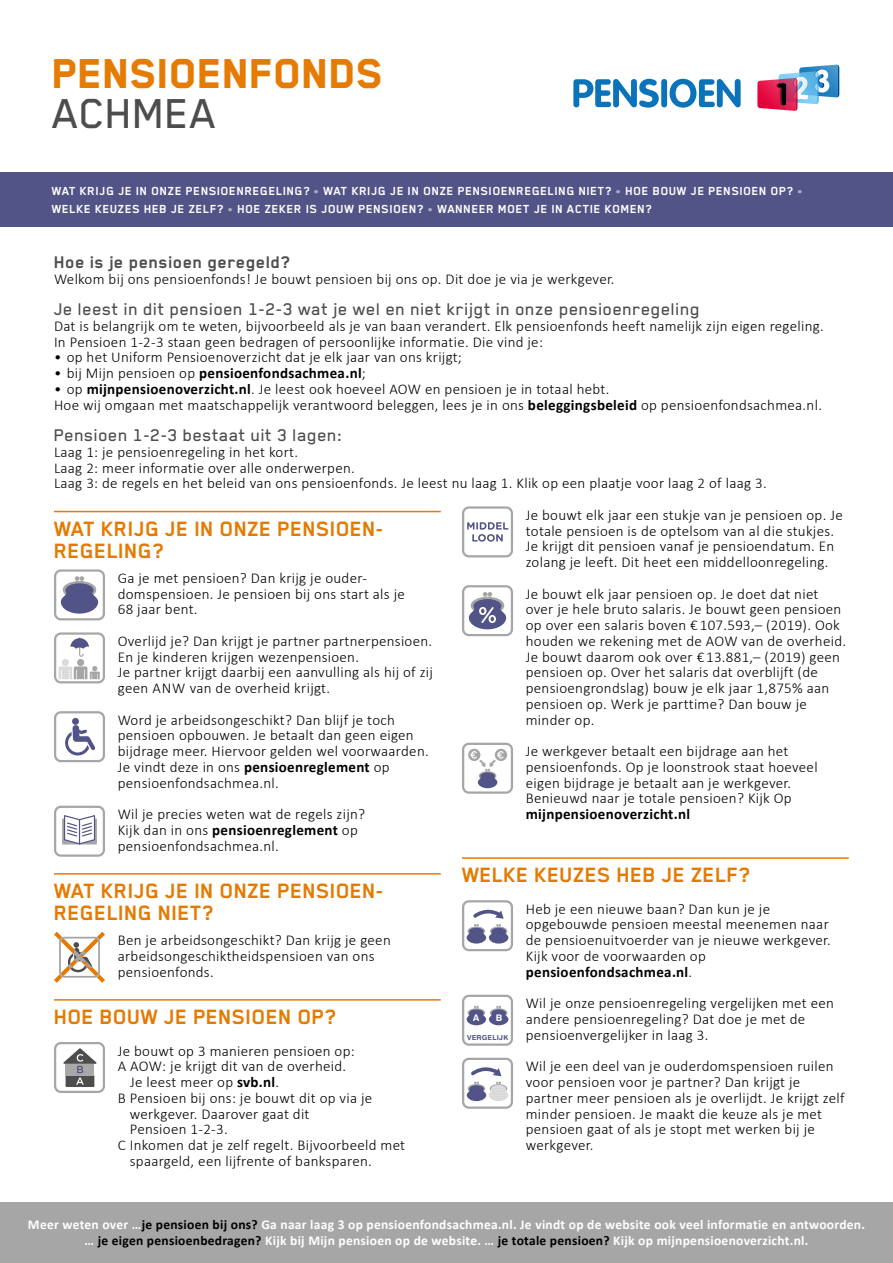
<style>
.page{position:relative;width:893px;height:1263px;background:#fff}
.page>*{position:absolute;margin:0;border:0;box-sizing:border-box;transform-origin:0 0}
.t1{font:800 48.15px "Blender Pro";color:#e57b03}
.t2{font:500 48.15px "Blender Pro";color:#4d4d4d}
.Kop_1_met_lijn_boven{font:700 24px/22.5px "Blender Pro";color:#e57a03}
.Kop_2_instpring{font:500 19.5px "Blender Pro";letter-spacing:.02em;color:#4d4d4d}
.t3{font:700 19.5px "Blender Pro";letter-spacing:.02em;color:#4d4d4d}
.Bodytekst_met_iccon{font:300 15px/15.8px "Calibri";letter-spacing:.02em;color:#000}
.Bodytekst{font:300 15px/15.8px "Calibri";letter-spacing:.02em;color:#000}
.t4{font:700 15px "Calibri";letter-spacing:.02em;color:#000}
.t5{font:700 13.5px/15.8px "Calibri";letter-spacing:.02em;color:#fff;text-align:center}
.t6{font:700 13.5px/18px "Blender Pro";letter-spacing:.03em;color:#fff}
.t7{font:700 9.15px "Helvetica Rounded LT Std";color:#fff}
.t8{font:700 6.9px "Helvetica Rounded LT Std";letter-spacing:.025em;color:#525487}
.s1{color:#a9aac3}
.s2{font-weight:300}
.s3{font-weight:700}
.s4{color:#000}
</style>
<div class="page">
<div style="left:0;top:1202px;width:893px;height:61px;background:#a6a6a6"></div>
<div style="left:0;top:172px;width:893px;height:54px;background:#525487"></div>
<svg style="left:757px;top:65px;width:82px;height:46px"></svg>
<svg style="left:573px;top:79px;width:86px;height:29px"></svg>
<div style="left:661px;top:79px;width:6px;height:28px;background:#0a73ba;border-radius:3px"></div>
<svg style="left:669px;top:79px;width:72px;height:29px"></svg>
<hr style="left:54px;top:511px;width:387px;height:1px;background:#e57a03">
<hr style="left:54px;top:873px;width:387px;height:1px;background:#e57a03">
<hr style="left:54px;top:999px;width:387px;height:1px;background:#e57a03">
<div style="left:54px;top:569px;width:51px;height:51px;border:2px solid #a6a6a6;border-radius:6px"></div>
<svg style="left:61px;top:576px;width:37px;height:38px"></svg>
<div style="left:54px;top:632px;width:51px;height:51px;border:2px solid #a6a6a6;border-radius:6px"></div>
<div style="left:77px;top:659px;width:7px;height:7px;background:#a6a6a6;border-radius:50%"></div>
<svg style="left:58px;top:666px;width:42px;height:13px"></svg>
<div style="left:62px;top:659px;width:7px;height:7px;background:#d9d9d9;border-radius:50%"></div>
<svg style="left:70px;top:637px;width:19px;height:20px"></svg>
<div style="left:54px;top:711px;width:51px;height:51px;border:2px solid #a6a6a6;border-radius:6px"></div>
<svg style="left:65px;top:718px;width:30px;height:37px"></svg>
<div style="left:54px;top:806px;width:51px;height:51px;border:2px solid #a6a6a6;border-radius:6px"></div>
<svg style="left:62px;top:815px;width:35px;height:30px"></svg>
<svg style="left:54px;top:932px;width:51px;height:51px"></svg>
<div style="left:54px;top:1042px;width:51px;height:51px;border:2px solid #a6a6a6;border-radius:6px"></div>
<svg style="left:63px;top:1048px;width:34px;height:39px"></svg>
<hr style="left:462px;top:857px;width:387px;height:2px;background:#e57a03">
<div style="left:462px;top:506px;width:51px;height:51px;border:2px solid #a6a6a6;border-radius:6px"></div>
<svg style="left:467px;top:522px;width:41px;height:20px"></svg>
<div style="left:462px;top:585px;width:51px;height:51px;border:2px solid #a6a6a6;border-radius:6px"></div>
<svg style="left:469px;top:592px;width:37px;height:37px"></svg>
<div style="left:462px;top:743px;width:51px;height:51px;border:2px solid #a6a6a6;border-radius:6px"></div>
<svg style="left:468px;top:749px;width:12px;height:12px"></svg>
<div style="left:495px;top:749px;width:12px;height:12px;background:#a6a6a6;border-radius:50%"></div>
<svg style="left:470px;top:751px;width:34px;height:37px"></svg>
<div style="left:462px;top:900px;width:51px;height:51px;border:2px solid #a6a6a6;border-radius:6px"></div>
<svg style="left:467px;top:909px;width:41px;height:34px"></svg>
<div style="left:462px;top:995px;width:51px;height:51px;border:2px solid #a6a6a6;border-radius:6px"></div>
<svg style="left:467px;top:1006px;width:41px;height:19px"></svg>
<div style="left:462px;top:1058px;width:51px;height:51px;border:2px solid #a6a6a6;border-radius:6px"></div>
<svg style="left:467px;top:1067px;width:41px;height:34px"></svg>
<h1 class="t1" style="left:53px;top:48px;width:333px">PENSIOENFONDS</h1>
<h1 class="t2" style="left:53px;top:87px;width:166px">ACHMEA</h1>
<p class="t6" style="left:52px;top:182px;width:753px">WAT KRIJG JE IN ONZE PENSIOENREGELING? <span class="s1">•</span> WAT KRIJG JE IN ONZE PENSIOENREGELING NIET? <span class="s1">•</span> HOE BOUW JE PENSIOEN OP? <span class="s1">•<br></span>WELKE KEUZES HEB JE ZELF? <span class="s1">•</span> HOE ZEKER IS JOUW PENSIOEN? <span class="s1">•</span> WANNEER MOET JE IN ACTIE KOMEN?</p>
<h2 class="t3" style="left:54px;top:251px;width:237px">Hoe is je pensioen geregeld?</h2>
<p class="Bodytekst" style="left:54px;top:271px;width:562px">Welkom bij ons pensioenfonds! Je bouwt pensioen bij ons op. Dit doe je via je werkgever.</p>
<p class="Kop_2_instpring" style="left:54px;top:299px;width:648px">Je leest in dit pensioen 1-2-3 wat je wel en niet krijgt in onze pensioenregeling</p>
<p class="Bodytekst" style="left:54px;top:318px;width:771px">Dat is belangrijk om te weten, bijvoorbeeld als je van baan verandert. Elk pensioenfonds heeft namelijk zijn eigen regeling.<br>In Pensioen 1-2-3 staan geen bedragen of persoonlijke informatie. Die vind je:</p>
<p class="Bodytekst_met_iccon" style="left:54px;top:349px;width:409px">• op het Uniform Pensioenoverzicht dat je elk jaar van ons krijgt;</p>
<p class="t4" style="left:54px;top:364px;width:313px"><span class="s2">• bij Mijn pensioen op</span> pensioenfondsachmea.nl<span class="s2">;</span></p>
<p class="Bodytekst_met_iccon" style="left:54px;top:381px;width:557px">• op <span class="s3">mijnpensioenoverzicht.nl</span>. Je leest ook hoeveel AOW en pensioen je in totaal hebt.</p>
<p class="Bodytekst_met_iccon" style="left:54px;top:397px;width:769px">Hoe wij omgaan met maatschappelijk verantwoord beleggen, lees je in ons <span class="s3">beleggingsbeleid</span> op pensioenfondsachmea.nl.</p>
<p class="Kop_2_instpring" style="left:54px;top:425px;width:290px">Pensioen 1-2-3 bestaat uit 3 lagen:</p>
<p class="Bodytekst" style="left:54px;top:444px;width:246px">Laag 1: je pensioenregeling in het kort.</p>
<p class="Bodytekst" style="left:54px;top:460px;width:302px">Laag 2: meer informatie over alle onderwerpen.</p>
<p class="Bodytekst" style="left:54px;top:475px;width:714px">Laag 3: de regels en het beleid van ons pensioenfonds. Je leest nu laag 1. Klik op een plaatje voor laag 2 of laag 3.</p>
<p class="Kop_1_met_lijn_boven" style="left:54px;top:517px;width:331px">WAT KRIJG JE IN ONZE PENSIOEN-<br>REGELING?</p>
<p class="Bodytekst_met_iccon" style="left:118px;top:570px;width:289px">Ga je met pensioen? Dan krijg je ouder&shy;domspensioen. Je pensioen bij ons start als je<br>68 jaar bent.</p>
<p class="Bodytekst_met_iccon" style="left:118px;top:633px;width:316px">Overlijd je? Dan krijgt je partner partnerpensioen.<br>En je kinderen krijgen wezenpensioen.</p>
<p class="Bodytekst" style="left:118px;top:664px;width:317px">Je partner krijgt daarbij een aanvulling als hij of zij geen ANW van de overheid krijgt.</p>
<p class="Bodytekst_met_iccon" style="left:118px;top:712px;width:312px">Word je arbeidsongeschikt? Dan blijf je toch pensioen opbouwen. Je betaalt dan geen eigen bijdrage meer. Hiervoor gelden wel voorwaarden.<br>Je vindt deze in ons <span class="s3">pensioenreglement</span> op pensioenfondsachmea.nl.</p>
<p class="Bodytekst_met_iccon" style="left:118px;top:806px;width:249px">Wil je precies weten wat de regels zijn?<br>Kijk dan in ons <span class="s3">pensioenreglement</span> op pensioenfondsachmea.nl.</p>
<p class="Kop_1_met_lijn_boven" style="left:54px;top:879px;width:331px">WAT KRIJG JE IN ONZE PENSIOEN-<br>REGELING NIET?</p>
<p class="Bodytekst_met_iccon" style="left:118px;top:932px;width:274px">Ben je arbeidsongeschikt? Dan krijg je geen arbeidsongeschiktheidspensioen van ons pensioenfonds.</p>
<p class="Kop_1_met_lijn_boven" style="left:54px;top:1005px;width:283px">HOE BOUW JE PENSIOEN OP?</p>
<p class="Bodytekst_met_iccon" style="left:118px;top:1042px;width:238px">Je bouwt op 3 manieren pensioen op:</p>
<p class="Bodytekst" style="left:130px;top:1058px;width:218px;text-indent:-12px">A AOW: je krijgt dit van de overheid.<br>Je leest meer op <span class="s3">svb.nl</span>.</p>
<p class="Bodytekst" style="left:130px;top:1090px;width:244px;text-indent:-12px">B Pensioen bij ons: je bouwt dit op via je werkgever. Daarover gaat dit<br>Pensioen 1-2-3.</p>
<p class="Bodytekst" style="left:130px;top:1137px;width:277px;text-indent:-12px">C Inkomen dat je zelf regelt. Bijvoorbeeld met spaargeld, een lijfrente of banksparen.</p>
<p class="Bodytekst_met_iccon" style="left:526px;top:507px;width:318px">Je bouwt elk jaar een stukje van je pensioen op. Je totale pensioen is de optelsom van al die stukjes.<br>Je krijgt dit pensioen vanaf je pensioendatum. En zolang je leeft. Dit heet een middelloonregeling.</p>
<p class="Bodytekst_met_iccon" style="left:526px;top:586px;width:322px">Je bouwt elk jaar pensioen op. Je doet dat niet over je hele bruto salaris. Je bouwt geen pensioen op over een salaris boven € 107.593,– (2019). Ook houden we rekening met de AOW van de overheid.<br>Je bouwt daarom ook over € 13.881,– (2019) geen pensioen op. Over het salaris dat overblijft (de pensioengrondslag) bouw je elk jaar 1,875% aan pensioen op. Werk je parttime? Dan bouw je minder op.</p>
<p class="Bodytekst_met_iccon" style="left:526px;top:743px;width:293px">Je werkgever betaalt een bijdrage aan het pensioenfonds. Op je loonstrook staat hoeveel eigen bijdrage je betaalt aan je werkgever.</p>
<p class="Bodytekst" style="left:526px;top:790px;width:267px">Benieuwd naar je totale pensioen? Kijk Op <span class="s3">mijnpensioenoverzicht.nl</span></p>
<p class="Kop_1_met_lijn_boven" style="left:462px;top:863px;width:289px">WELKE KEUZES HEB JE ZELF?</p>
<p class="Bodytekst_met_iccon" style="left:526px;top:901px;width:306px">Heb je een nieuwe baan? Dan kun je je opgebouwde pensioen meestal meenemen naar de pensioenuitvoerder van je nieuwe werkgever.<br>Kijk voor de voorwaarden op <span class="s3">pensioenfondsachmea.nl</span>.</p>
<p class="Bodytekst_met_iccon" style="left:526px;top:995px;width:310px">Wil je onze pensioenregeling vergelijken met een andere pensioenregeling? Dat doe je met de pensioenvergelijker in laag 3.</p>
<p class="Bodytekst_met_iccon" style="left:526px;top:1058px;width:320px">Wil je een deel van je ouderdomspensioen ruilen voor pensioen voor je partner? Dan krijgt je partner meer pensioen als je overlijdt. Je krijgt zelf minder pensioen. Je maakt die keuze als je met pensioen gaat of als je stopt met werken bij je werkgever.</p>
<p class="t7" style="left:473px;top:1012px;width:8px">A</p>
<p class="t7" style="left:496px;top:1012px;width:8px">B</p>
<p class="t8" style="left:467px;top:1033px;width:43px">VERGELIJK</p>
<p class="t5" style="left:28px;top:1216px;width:839px">Meer weten over …<span class="s4">je pensioen bij ons?</span> Ga naar laag 3 op pensioenfondsachmea.nl. Je vindt op de website ook veel informatie en antwoorden. … <span class="s4">je eigen pensioenbedragen?</span> Kijk bij Mijn pensioen op de website. … <span class="s4">je totale pensioen?</span> Kijk op mijnpensioenoverzicht.nl.</p>
</div>
